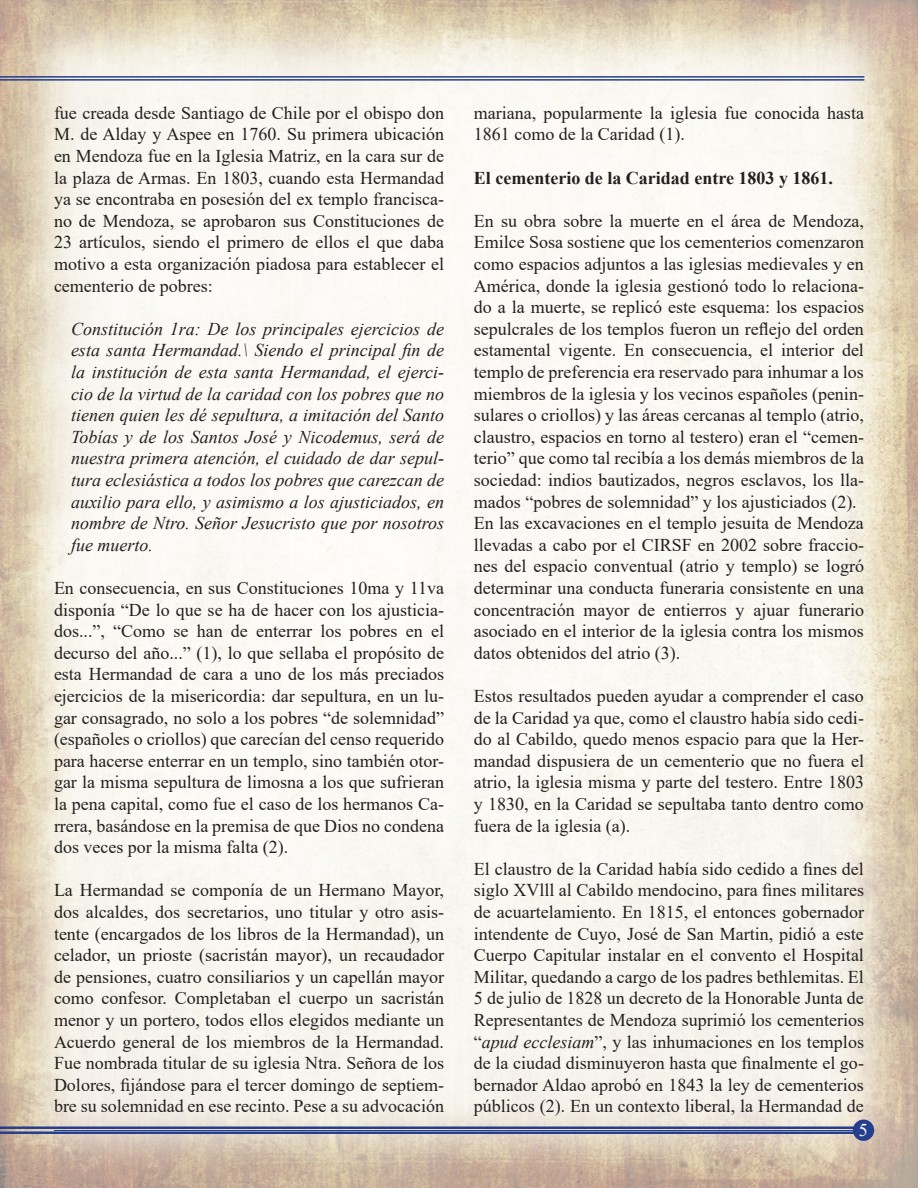
<style>
.page{position:relative;width:918px;height:1188px;background:#fff}
.page>*{position:absolute;margin:0;border:0;box-sizing:border-box;transform-origin:0 0}
.t1{font:18px/21.6px "Times New Roman";color:#231f20;text-align:justify}
.t2{font:italic 18px/21.6px "Times New Roman";color:#231f20;text-align:justify}
.t3{font:700 18px "Times New Roman";color:#231f20}
.t4{font:18px "Times New Roman";color:#fff}
.s1{font-style:italic}
</style>
<div class="page">
<img style="left:0;top:0;width:918px;height:1188px">
<hr style="left:0;top:79px;width:27px;height:2px;background:#253f8e">
<hr style="left:0;top:76px;width:27px;height:2px;background:#253f8e">
<hr style="left:54px;top:1132px;width:810px;height:2px;background:#253f8e">
<hr style="left:54px;top:1127px;width:810px;height:2px;background:#253f8e">
<div style="left:853px;top:1120px;width:21px;height:21px;background:#253f8e;border-radius:50%"></div>
<hr style="left:27px;top:79px;width:837px;height:2px;background:#253f8e">
<hr style="left:27px;top:76px;width:837px;height:2px;background:#253f8e">
<hr style="left:0;top:1131px;width:54px;height:3px;background:#253f8e">
<hr style="left:0;top:1126px;width:54px;height:3px;background:#253f8e">
<p class="t1" style="left:54px;top:101px;width:392px">fue creada desde Santiago de Chile por el obispo don M. de Alday y Aspee en 1760. Su primera ubicación en Mendoza fue en la Iglesia Matriz, en la cara sur de la plaza de Armas. En 1803, cuando esta Hermandad ya se encontraba en posesión del ex templo francisca&shy;no de Mendoza, se aprobaron sus Constituciones de 23 artículos, siendo el primero de ellos el que daba motivo a esta organización piadosa para establecer el cementerio de pobres:</p>
<p class="t2" style="left:71px;top:318px;width:375px">Constitución 1ra: De los principales ejercicios de esta santa Hermandad.\ Siendo el principal fin de la institución de esta santa Hermandad, el ejerci&shy;cio de la virtud de la caridad con los pobres que no tienen quien les dé sepultura, a imitación del Santo Tobías y de los Santos José y Nicodemus, será de nuestra primera atención, el cuidado de dar sepul&shy;tura eclesiástica a todos los pobres que carezcan de auxilio para ello, y asimismo a los ajusticiados, en nombre de Ntro. Señor Jesucristo que por nosotros fue muerto.</p>
<p class="t1" style="left:54px;top:577px;width:392px">En consecuencia, en sus Constituciones 10ma y 11va disponía “De lo que se ha de hacer con los ajusticia&shy;dos...”, “Como se han de enterrar los pobres en el decurso del año...” (1), lo que sellaba el propósito de esta Hermandad de cara a uno de los más preciados ejercicios de la misericordia: dar sepultura, en un lu&shy;gar consagrado, no solo a los pobres “de solemnidad” (españoles o criollos) que carecían del censo requerido para hacerse enterrar en un templo, sino también otor&shy;gar la misma sepultura de limosna a los que sufrieran la pena capital, como fue el caso de los hermanos Ca&shy;rrera, basándose en la premisa de que Dios no condena dos veces por la misma falta (2).</p>
<p class="t1" style="left:54px;top:879px;width:392px">La Hermandad se componía de un Hermano Mayor, dos alcaldes, dos secretarios, uno titular y otro asis&shy;tente (encargados de los libros de la Hermandad), un celador, un prioste (sacristán mayor), un recaudador de pensiones, cuatro consiliarios y un capellán mayor como confesor. Completaban el cuerpo un sacristán menor y un portero, todos ellos elegidos mediante un Acuerdo general de los miembros de la Hermandad.<br>Fue nombrada titular de su iglesia Ntra. Señora de los Dolores, fijándose para el tercer domingo de septiem&shy;bre su solemnidad en ese recinto. Pese a su advocación</p>
<p class="t1" style="left:474px;top:101px;width:392px">mariana, popularmente la iglesia fue conocida hasta<br>1861 como de la Caridad (1).</p>
<p class="t3" style="left:474px;top:165px;width:361px">El cementerio de la Caridad entre 1803 y 1861.</p>
<p class="t1" style="left:474px;top:209px;width:392px">En su obra sobre la muerte en el área de Mendoza, Emilce Sosa sostiene que los cementerios comenzaron como espacios adjuntos a las iglesias medievales y en América, donde la iglesia gestionó todo lo relaciona&shy;do a la muerte, se replicó este esquema: los espacios sepulcrales de los templos fueron un reflejo del orden estamental vigente. En consecuencia, el interior del templo de preferencia era reservado para inhumar a los miembros de la iglesia y los vecinos españoles (penin&shy;sulares o criollos) y las áreas cercanas al templo (atrio, claustro, espacios en torno al testero) eran el “cemen&shy;terio” que como tal recibía a los demás miembros de la sociedad: indios bautizados, negros esclavos, los lla&shy;mados “pobres de solemnidad” y los ajusticiados (2).</p>
<p class="t1" style="left:474px;top:512px;width:392px">En las excavaciones en el templo jesuita de Mendoza llevadas a cabo por el CIRSF en 2002 sobre fraccio&shy;nes del espacio conventual (atrio y templo) se logró determinar una conducta funeraria consistente en una concentración mayor de entierros y ajuar funerario asociado en el interior de la iglesia contra los mismos datos obtenidos del atrio (3).</p>
<p class="t1" style="left:474px;top:685px;width:392px">Estos resultados pueden ayudar a comprender el caso de la Caridad ya que, como el claustro había sido cedi&shy;do al Cabildo, quedo menos espacio para que la Her&shy;mandad dispusiera de un cementerio que no fuera el atrio, la iglesia misma y parte del testero. Entre 1803 y 1830, en la Caridad se sepultaba tanto dentro como fuera de la iglesia (a).</p>
<p class="t1" style="left:474px;top:857px;width:392px">El claustro de la Caridad había sido cedido a fines del siglo XVlll al Cabildo mendocino, para fines militares de acuartelamiento. En 1815, el entonces gobernador intendente de Cuyo, José de San Martin, pidió a este Cuerpo Capitular instalar en el convento el Hospital Militar, quedando a cargo de los padres bethlemitas. El 5 de julio de 1828 un decreto de la Honorable Junta de Representantes de Mendoza suprimió los cementerios “<span class="s1">apud ecclesiam</span>”, y las inhumaciones en los templos de la ciudad disminuyeron hasta que finalmente el go&shy;bernador Aldao aprobó en 1843 la ley de cementerios públicos (2). En un contexto liberal, la Hermandad de</p>
<p class="t4" style="left:859px;top:1117px;width:10px">5</p>
</div>
